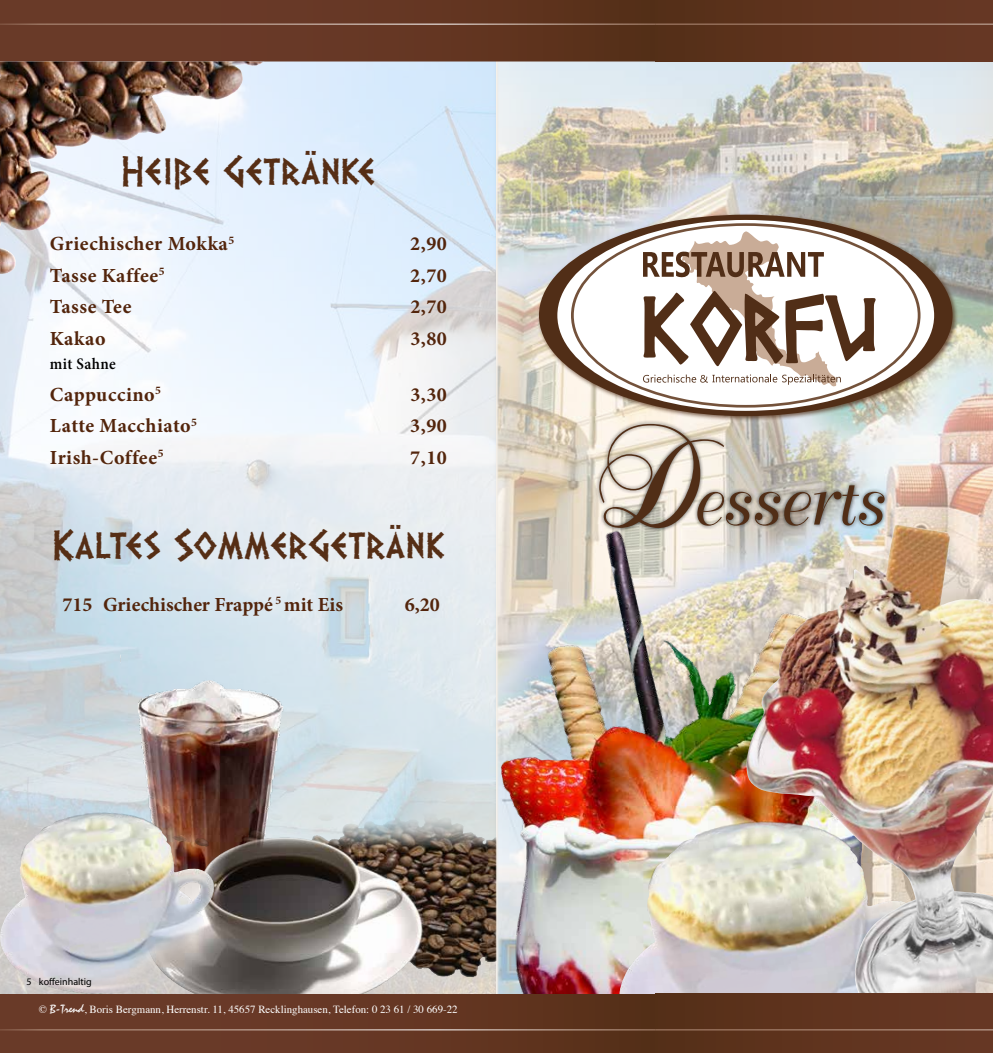
<style>
.page{position:relative;width:993px;height:1053px;background:#fff}
.page>*{position:absolute;margin:0;border:0;box-sizing:border-box;transform-origin:0 0}
.t1{font:69.88px "Traveller Script";color:#512e17}
.t2{font:36.25px "Dalek";color:#562e15}
.t3{font:700 20px "Minion Pro";letter-spacing:.025em;color:#53250c}
.t4{font:700 20px "Minion Pro";color:#53250c}
.t5{font:600 condensed 16.25px "Minion Pro";letter-spacing:.025em;color:#000}
.t6{font:10.88px "Times";color:#fff}
.t7{font:10px "Myriad Pro";color:#000}
.s1{font-family:"Chopin Script";font-size:128.12px}
.s2{font-family:"Staccato 222 BT";font-size:12px}
</style>
<div class="page">
<img style="left:0;top:61px;width:492px;height:932px">
<div style="left:495px;top:0;width:497px;height:1052px;background:#f6ab75;opacity:.33"></div>
<div style="left:536px;top:212px;width:422px;height:210px;background:#512e17;opacity:.75"></div>
<div style="left:539px;top:215px;width:413px;height:201px;background:#512e17;border-radius:50%"></div>
<div style="left:557px;top:220px;width:376px;height:191px;background:#fff;border-radius:50%"></div>
<svg style="left:570px;top:223px;width:350px;height:184px;background:#8a6e5a"></svg>
<div style="left:573px;top:226px;width:344px;height:179px;background:#fff;border-radius:50%"></div>
<svg style="left:642px;top:231px;width:233px;height:155px"></svg>
<svg style="left:0;top:0;width:655px;height:61px;background:#643724"></svg>
<div style="left:655px;top:0;width:337px;height:61px;background:#60341f"></div>
<hr style="left:0;top:24px;width:655px;height:1px;background:#fff">
<hr style="left:655px;top:24px;width:337px;height:1px;background:#fff">
<img style="left:431px;top:475px;width:484px;height:518px">
<img style="left:120px;top:626px;width:181px;height:307px">
<img style="left:705px;top:818px;width:40px;height:11px">
<img style="left:745px;top:524px;width:247px;height:469px">
<img style="left:0;top:61px;width:51px;height:170px">
<img style="left:337px;top:809px;width:120px;height:30px">
<svg style="left:0;top:993px;width:655px;height:59px;background:#663926"></svg>
<div style="left:655px;top:993px;width:337px;height:59px;background:#60341f"></div>
<hr style="left:0;top:1029px;width:655px;height:1px;background:#fff">
<hr style="left:655px;top:1029px;width:337px;height:1px;background:#fff">
<img style="left:59px;top:810px;width:33px;height:8px">
<div style="left:595px;top:420px;width:293px;height:112px;background:#000;opacity:.75"></div>
<h2 class="t2" style="left:120px;top:160px;width:257px">Heiße Getränke</h2>
<p class="t3" style="left:50px;top:230px;width:186px">Griechischer Mokka<sup>5</sup></p>
<p class="t3" style="left:410px;top:230px;width:38px">2,90</p>
<p class="t3" style="left:50px;top:261px;width:116px">Tasse Kaffee<sup>5</sup></p>
<p class="t3" style="left:410px;top:261px;width:38px">2,70</p>
<p class="t3" style="left:50px;top:293px;width:83px">Tasse Tee</p>
<p class="t3" style="left:410px;top:293px;width:38px">2,70</p>
<p class="t3" style="left:50px;top:324px;width:57px">Kakao</p>
<p class="t3" style="left:410px;top:324px;width:38px">3,80</p>
<p class="t5" style="left:50px;top:354px;width:67px">mit Sahne</p>
<p class="t3" style="left:50px;top:380px;width:113px">Cappuccino<sup>5</sup></p>
<p class="t3" style="left:410px;top:380px;width:38px">3,30</p>
<p class="t3" style="left:50px;top:411px;width:148px">Latte Macchiato<sup>5</sup></p>
<p class="t3" style="left:410px;top:411px;width:38px">3,90</p>
<p class="t3" style="left:50px;top:443px;width:115px">Irish-Coffee<sup>5</sup></p>
<p class="t3" style="left:410px;top:443px;width:38px">7,10</p>
<h2 class="t2" style="left:51px;top:534px;width:395px">Kaltes SommerGetränk</h2>
<p class="t4" style="left:62px;top:590px;width:282px">715 Griechischer Frappé <sup>5</sup> mit Eis</p>
<p class="t3" style="left:404px;top:590px;width:37px">6,20</p>
<h1 class="t1" style="left:598px;top:462px;width:282px"><span class="s1">D</span>esserts</h1>
<p class="t7" style="left:27px;top:975px;width:67px">5 koffeinhaltig</p>
<p class="t6" style="left:39px;top:999px;width:420px">© <span class="s2">B-Trend</span>, Boris Bergmann, Herrenstr. 11, 45657 Recklinghausen, Telefon: 0 23 61 / 30 669-22</p>
</div>
